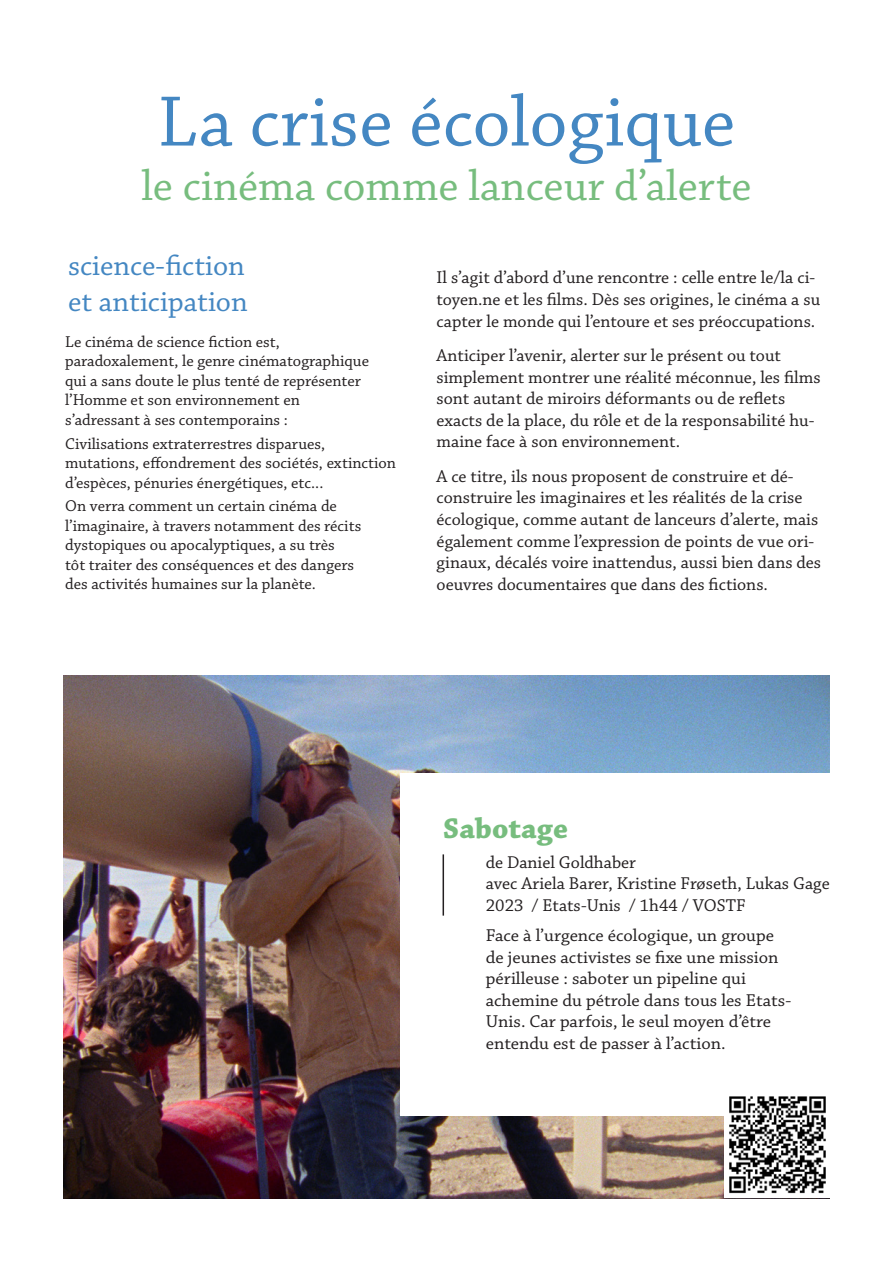
<style>
.page{position:relative;width:893px;height:1263px;background:#fff}
.page>*{position:absolute;margin:0;border:0;box-sizing:border-box;transform-origin:0 0}
.t1{font:75px "Chaparral Pro";color:#4487c2}
.t2{font:45px "Chaparral Pro";color:#77bd7e}
.Style_de_paragraphe_1{font:30px/36px "Chaparral Pro";color:#4487c2}
.t3{font:700 30px "Chaparral Pro";color:#77bd7e}
.t4{font:18px/21.6px "Chaparral Pro";color:#231f20}
.t5{font:16.5px/19.5px "Chaparral Pro";color:#231f20}
</style>
<div class="page">
<img style="left:64px;top:675px;width:765px;height:523px">
<div style="left:401px;top:773px;width:455px;height:342px;background:#fff"></div>
<hr style="left:443px;top:854px;width:1px;height:61px;background:#231f20">
<img style="left:724px;top:1096px;width:105px;height:102px">
<p class="t1" style="left:158px;top:80px;width:579px">La crise écologique</p>
<p class="t2" style="left:141px;top:160px;width:612px">le cinéma comme lanceur d’alerte</p>
<p class="Style_de_paragraphe_1" style="left:68px;top:248px;width:181px">science-fiction et anticipation</p>
<p class="t5" style="left:65px;top:332px;width:305px">Le cinéma de science fiction est, paradoxalement, le genre cinématographique qui a sans doute le plus tenté de représenter l’Homme et son environnement en s’adressant à ses contemporains :</p>
<p class="t5" style="left:65px;top:434px;width:332px">Civilisations extraterrestres disparues, mutations, effondrement des sociétés, extinction d’espèces, pénuries énergétiques, etc...</p>
<p class="t5" style="left:65px;top:497px;width:298px">On verra comment un certain cinéma de l’imaginaire, à travers notamment des récits dystopiques ou apocalyptiques, a su très<br>tôt traiter des conséquences et des dangers des activités humaines sur la planète.</p>
<p class="t4" style="left:437px;top:268px;width:385px">Il s’agit d’abord d’une rencontre : celle entre le/la ci&shy;toyen.ne et les films. Dès ses origines, le cinéma a su capter le monde qui l’entoure et ses préoccupations.</p>
<p class="t4" style="left:437px;top:345px;width:386px">Anticiper l’avenir, alerter sur le présent ou tout simplement montrer une réalité méconnue, les films sont autant de miroirs déformants ou de reflets exacts de la place, du rôle et de la responsabilité hu&shy;maine face à son environnement.</p>
<p class="t4" style="left:437px;top:466px;width:386px">A ce titre, ils nous proposent de construire et dé&shy;construire les imaginaires et les réalités de la crise écologique, comme autant de lanceurs d’alerte, mais également comme l’expression de points de vue ori&shy;ginaux, décalés voire inattendus, aussi bien dans des oeuvres documentaires que dans des fictions.</p>
<p class="t3" style="left:443px;top:810px;width:126px">Sabotage</p>
<p class="t4" style="left:486px;top:852px;width:345px">de Daniel Goldhaber<br>avec Ariela Barer, Kristine Frøseth, Lukas Gage<br>2023 / Etats-Unis / 1h44 / VOSTF</p>
<p class="t4" style="left:486px;top:925px;width:307px">Face à l’urgence écologique, un groupe de jeunes activistes se fixe une mission périlleuse : saboter un pipeline qui achemine du pétrole dans tous les Etats-Unis. Car parfois, le seul moyen d’être entendu est de passer à l’action.</p>
</div>
